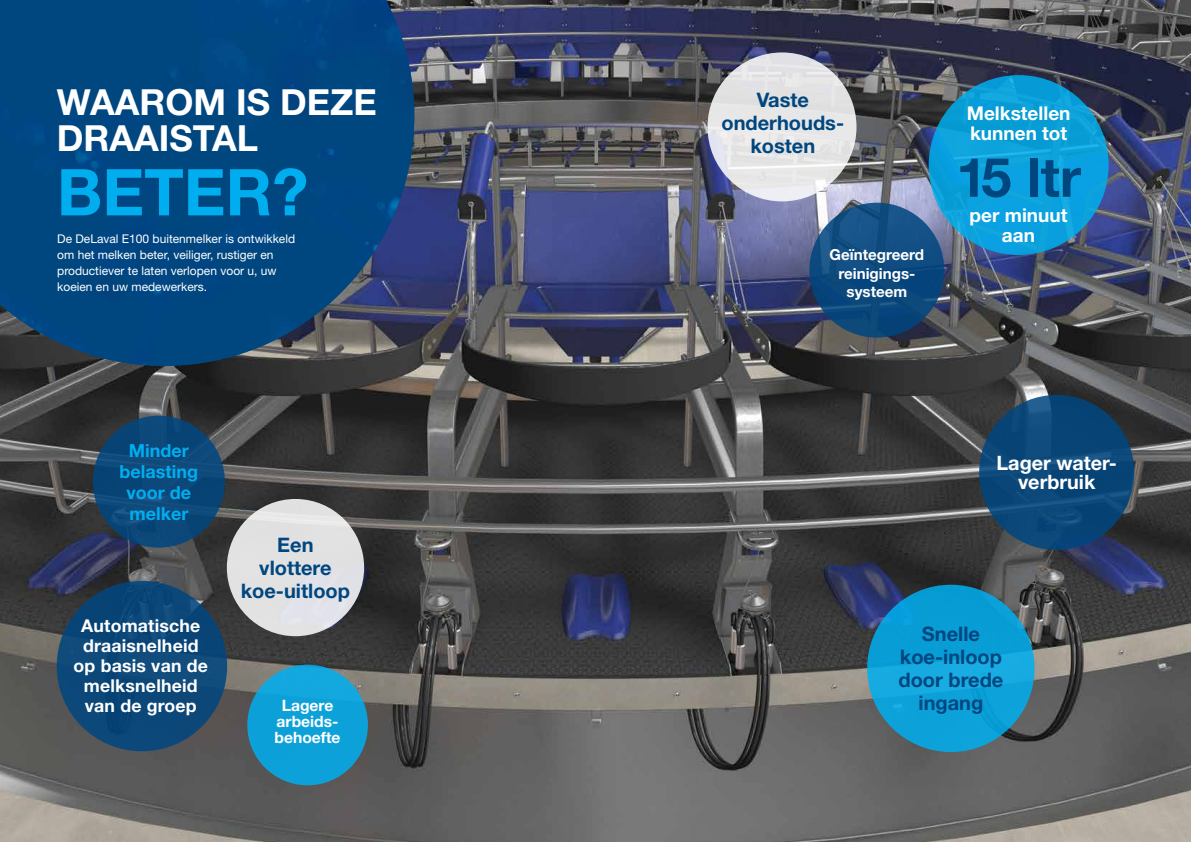
<style>
.page{position:relative;width:1191px;height:842px;background:#fff}
.page>*{position:absolute;margin:0;border:0;box-sizing:border-box;transform-origin:0 0}
.t1{font:700 64.6px "Helvetica Neue LT Std";color:#00aeef}
.t2{font:700 54.4px "Helvetica Neue LT Std";color:#00467f}
.t3{font:700 36px/36px "Helvetica Neue LT Std";color:#fff}
.t4{font:700 20px/23px "Helvetica Neue LT Std";color:#00467f;text-align:center}
.t5{font:700 19.8px/19.3px "Helvetica Neue LT Std";color:#fff;text-align:center}
.t6{font:700 19px/20px "Helvetica Neue LT Std";color:#fff}
.t7{font:700 18px/21px "Helvetica Neue LT Std";color:#00aeef;text-align:center}
.t8{font:700 17.7px/20px "Helvetica Neue LT Std";letter-spacing:.01em;color:#fff;text-align:center}
.t9{font:700 15.6px/16px "Helvetica Neue LT Std";color:#fff;text-align:center}
.t10{font:700 15.2px/18.2px "Helvetica Neue LT Std";color:#fff;text-align:center}
.t11{font:12px/16px "Helvetica Neue LT Std";color:#fff}
</style>
<div class="page">
<img style="left:0;top:0;width:1191px;height:842px">
<img style="left:0;top:0;width:414px;height:366px">
<div style="left:247px;top:665px;width:121px;height:120px;background:#0ca1d8;border-radius:50%"></div>
<div style="left:93px;top:416px;width:132px;height:132px;background:#0c4879;border-radius:50%"></div>
<div style="left:57px;top:581px;width:170px;height:170px;background:#0c4778;border-radius:50%"></div>
<svg style="left:809px;top:203px;width:135px;height:135px;background:#0e4b7f"></svg>
<svg style="left:707px;top:52px;width:149px;height:149px;background:#e5e5e6"></svg>
<div style="left:928px;top:75px;width:180px;height:180px;background:#0aa1dd;border-radius:50%"></div>
<div style="left:227px;top:499px;width:137px;height:137px;background:#e2e2e2;border-radius:50%"></div>
<svg style="left:979px;top:395px;width:155px;height:155px;background:#0b4778"></svg>
<div style="left:867px;top:585px;width:167px;height:167px;background:#0ca1d9;border-radius:50%"></div>
<h3 class="t3" style="left:57px;top:83px;width:321px">WAAROM IS DEZE<br>DRAAISTAL</h3>
<h1 class="t1" style="left:57px;top:152px;width:253px">BETER?</h1>
<p class="t11" style="left:57px;top:231px;width:239px">De DeLaval E100 buitenmelker is ontwikkeld om het melken beter, veiliger, rustiger en productiever te laten verlopen voor u, uw koeien en uw medewerkers.</p>
<h3 class="t7" style="left:119px;top:439px;width:80px">Minder belasting voor de melker</h3>
<h3 class="t8" style="left:74px;top:616px;width:136px">Automatische draaisnelheid op basis van de melksnelheid van de groep</h3>
<h3 class="t4" style="left:241px;top:533px;width:111px">Een vlottere koe-uitloop</h3>
<p class="t9" style="left:274px;top:697px;width:68px">Lagere arbeids&shy;behoefte</p>
<h3 class="t4" style="left:721px;top:88px;width:124px">Vaste onderhouds&shy;kosten</h3>
<p class="t10" style="left:829px;top:246px;width:96px">Geïntegreerd reinigings&shy;systeem</p>
<h3 class="t6" style="left:966px;top:103px;width:105px">Melkstellen kunnen tot</h3>
<h2 class="t2" style="left:956px;top:144px;width:126px">15 ltr</h2>
<h3 class="t6" style="left:969px;top:204px;width:99px;text-align:center">per minuut aan</h3>
<h3 class="t5" style="left:996px;top:453px;width:122px">Lager water&shy;verbruik</h3>
<h3 class="t4" style="left:898px;top:622px;width:106px">Snelle koe-inloop door brede ingang</h3>
</div>
